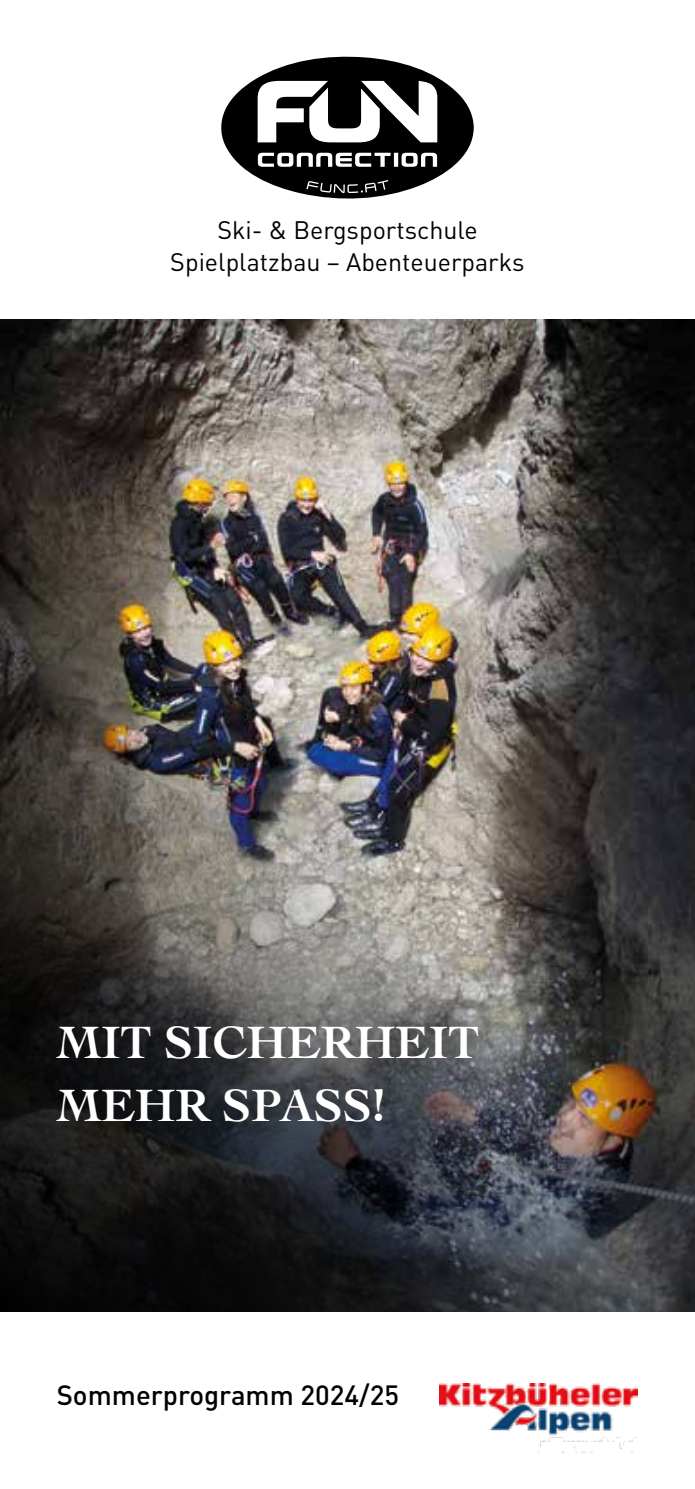
<style>
.page{position:relative;width:695px;height:1489px;background:#fff}
.page>*{position:absolute;margin:0;border:0;box-sizing:border-box;transform-origin:0 0}
.t1{font:700 47.5px/62.5px "Cochin";color:#fff}
.t2{font:500 27.5px "DIN Pro";color:#000}
.t3{font:25px/32.5px "DIN Pro";color:#000;text-align:center}
</style>
<div class="page">
<img style="left:439px;top:1383px;width:198px;height:70px">
<svg style="left:221px;top:56px;width:252px;height:143px"></svg>
<img style="left:0;top:319px;width:694px;height:992px">
<svg style="left:1px;top:964px;width:531px;height:218px"></svg>
<p class="t3" style="left:170px;top:212px;width:356px">Ski- &amp; Bergsportschule<br>Spielplatzbau – Abenteuerparks</p>
<h1 class="t1" style="left:57px;top:1009px;width:424px">MIT SICHERHEIT<br>MEHR SPASS!</h1>
<p class="t2" style="left:57px;top:1375px;width:344px">Sommerprogramm 2024/25</p>
</div>
